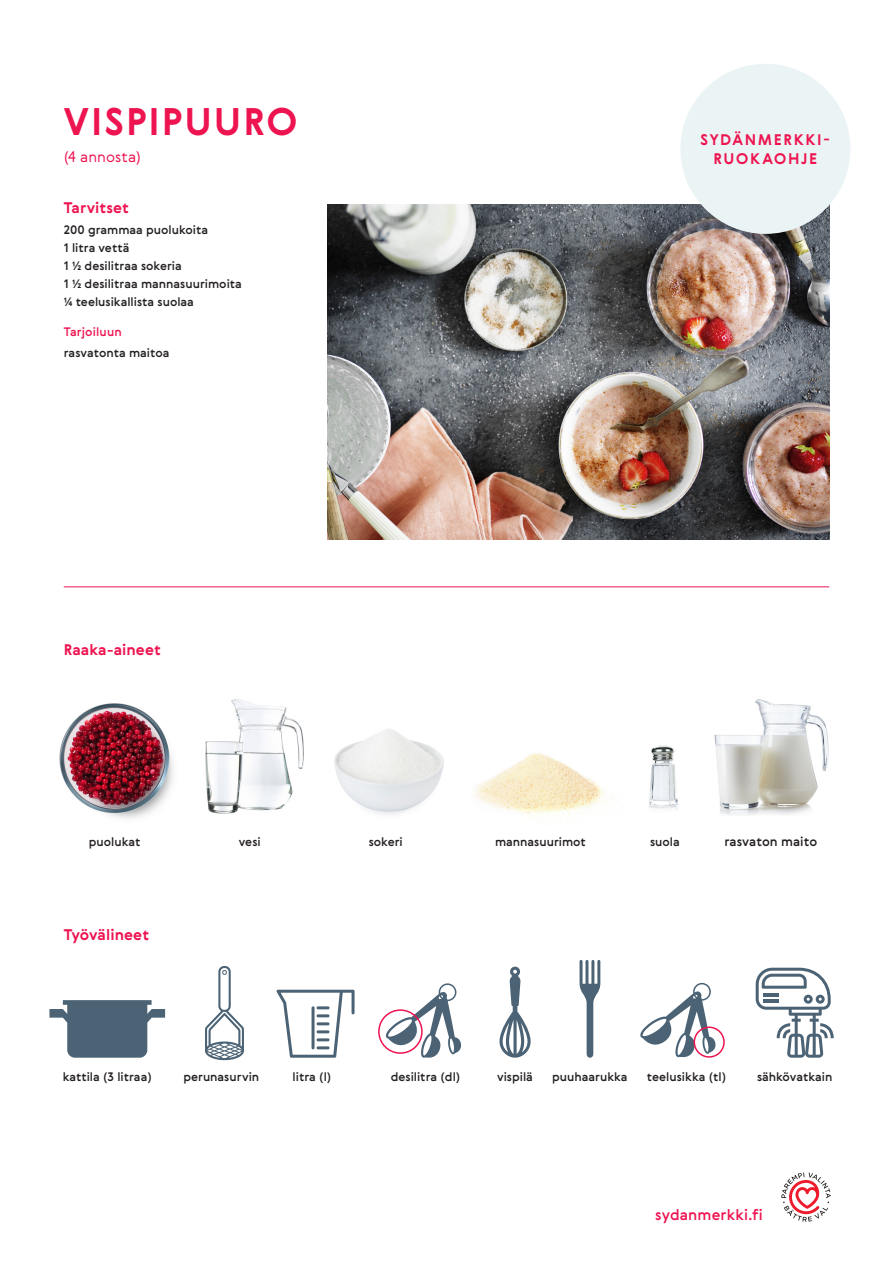
<style>
.page{position:relative;width:893px;height:1263px;background:#fff}
.page>*{position:absolute;margin:0;border:0;box-sizing:border-box;transform-origin:0 0}
._1__otsikot{font:700 37.5px "Gerbera";letter-spacing:.055em;color:#ed1450}
._2__otsikot{font:700 15px "Gerbera";letter-spacing:.01em;color:#ed1450}
._2__otsikot-2{font:700 15px/19.5px "Gerbera";letter-spacing:.11em;color:#ed1450;text-align:center}
.t1{font:500 15px "Gerbera";letter-spacing:.01em;color:#ed1450}
._1__otsikot-2{font:300 15px "Gerbera";letter-spacing:.005em;color:#ed1450}
.tyovalineet_ja_raaka{font:500 12.75px "Gerbera";color:#231f20}
.tyovalineet_ja_raaka-2{font:500 12px "Gerbera";color:#231f20}
.ainekset{font:500 12px "Gerbera";color:#231f20}
._3__otsikot{font:500 12px "Gerbera";letter-spacing:.015em;color:#ed1450}
</style>
<div class="page">
<hr style="left:64px;top:587px;width:765px;height:1px;background:#ed1450">
<svg style="left:781px;top:1172px;width:50px;height:50px"></svg>
<img style="left:327px;top:204px;width:502px;height:336px">
<img style="left:714px;top:699px;width:115px;height:116px">
<svg style="left:385px;top:983px;width:76px;height:75px"></svg>
<div style="left:378px;top:1009px;width:45px;height:45px;border:2px solid #ed1450;border-radius:50%"></div>
<svg style="left:640px;top:983px;width:76px;height:75px"></svg>
<div style="left:694px;top:1026px;width:31px;height:32px;border:2px solid #ed1450;border-radius:50%"></div>
<svg style="left:499px;top:966px;width:32px;height:92px"></svg>
<svg style="left:49px;top:1000px;width:116px;height:58px"></svg>
<svg style="left:580px;top:960px;width:20px;height:98px"></svg>
<svg style="left:205px;top:966px;width:39px;height:94px"></svg>
<svg style="left:276px;top:990px;width:79px;height:68px"></svg>
<svg style="left:756px;top:968px;width:78px;height:90px"></svg>
<img style="left:649px;top:745px;width:29px;height:65px">
<img style="left:205px;top:699px;width:99px;height:115px">
<img style="left:334px;top:729px;width:110px;height:86px">
<img style="left:475px;top:753px;width:148px;height:67px">
<img style="left:59px;top:703px;width:114px;height:116px">
<div style="left:680px;top:64px;width:170px;height:170px;background:#ebf4f5;border-radius:50%"></div>
<p class="_1__otsikot" style="left:64px;top:96px;width:235px">VISPIPUURO</p>
<p class="_1__otsikot-2" style="left:64px;top:146px;width:79px">(4 annosta)</p>
<p class="_2__otsikot" style="left:64px;top:197px;width:67px">Tarvitset</p>
<p class="ainekset" style="left:64px;top:221px;width:146px">200 grammaa puolukoita</p>
<p class="ainekset" style="left:64px;top:239px;width:67px">1 litra vettä</p>
<p class="ainekset" style="left:64px;top:257px;width:120px">1 ½ desilitraa sokeria</p>
<p class="ainekset" style="left:64px;top:275px;width:180px">1 ½ desilitraa mannasuurimoita</p>
<p class="ainekset" style="left:64px;top:293px;width:132px">¼ teelusikallista suolaa</p>
<p class="_3__otsikot" style="left:64px;top:324px;width:60px">Tarjoiluun</p>
<p class="ainekset" style="left:64px;top:344px;width:107px">rasvatonta maitoa</p>
<p class="_2__otsikot" style="left:64px;top:639px;width:99px">Raaka-aineet</p>
<p class="_2__otsikot-2" style="left:701px;top:129px;width:131px">SYDÄNMERKKI-<br>RUOKAOHJE</p>
<p class="tyovalineet_ja_raaka-2" style="left:89px;top:833px;width:53px">puolukat</p>
<p class="tyovalineet_ja_raaka-2" style="left:369px;top:833px;width:36px">sokeri</p>
<p class="tyovalineet_ja_raaka-2" style="left:495px;top:833px;width:92px">mannasuurimot</p>
<p class="tyovalineet_ja_raaka-2" style="left:650px;top:833px;width:31px">suola</p>
<p class="tyovalineet_ja_raaka" style="left:724px;top:833px;width:94px">rasvaton maito</p>
<p class="tyovalineet_ja_raaka-2" style="left:239px;top:833px;width:23px">vesi</p>
<p class="_2__otsikot" style="left:64px;top:924px;width:87px">Työvälineet</p>
<p class="tyovalineet_ja_raaka-2" style="left:63px;top:1068px;width:91px">kattila (3 litraa)</p>
<p class="tyovalineet_ja_raaka-2" style="left:183px;top:1068px;width:77px">perunasurvin</p>
<p class="tyovalineet_ja_raaka-2" style="left:293px;top:1068px;width:40px">litra (l)</p>
<p class="tyovalineet_ja_raaka-2" style="left:391px;top:1068px;width:71px">desilitra (dl)</p>
<p class="tyovalineet_ja_raaka-2" style="left:497px;top:1068px;width:37px">vispilä</p>
<p class="tyovalineet_ja_raaka-2" style="left:552px;top:1068px;width:77px">puuhaarukka</p>
<p class="tyovalineet_ja_raaka-2" style="left:647px;top:1068px;width:81px">teelusikka (tl)</p>
<p class="tyovalineet_ja_raaka-2" style="left:757px;top:1068px;width:77px">sähkövatkain</p>
<p class="t1" style="left:655px;top:1204px;width:109px">sydanmerkki.fi</p>
</div>
